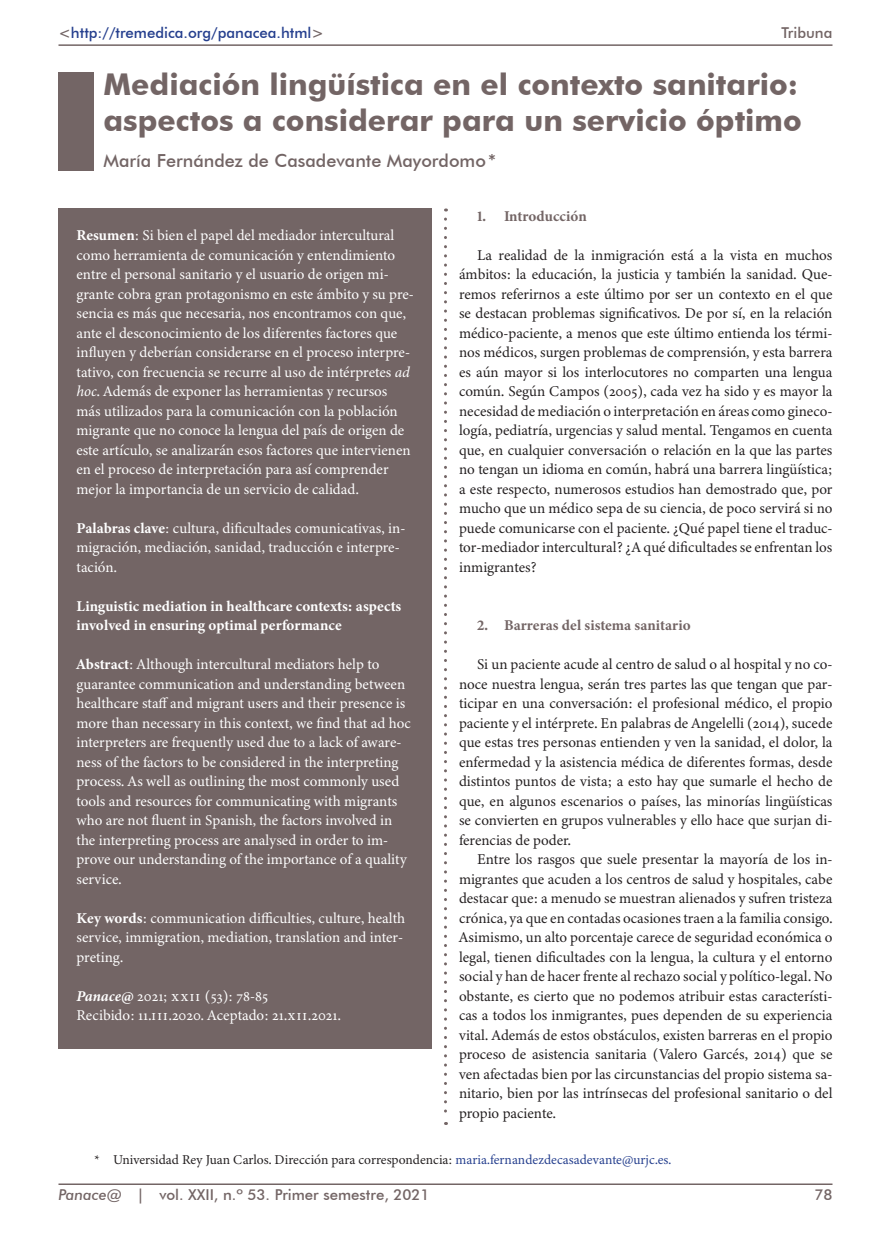
<style>
.page{position:relative;width:891px;height:1260px;background:#fff}
.page>*{position:absolute;margin:0;border:0;box-sizing:border-box;transform-origin:0 0}
.Título_de_artículo{font:700 30px/36px "Futura BT";color:#736565}
.Autor{font:500 18px "Futura BT";color:#736565}
.t1{font:15px/19.5px "Minion 3";color:#231f20;text-align:justify}
.Resumen{font:15px/19.5px "Minion 3";color:#fff}
.Resumen_en_inglés{font:15px/19.5px "Minion 3";color:#fff}
.Resumen__título_en_i{font:700 15px/19.5px "Minion 3";color:#fff}
.Datos_técnicos{font:15px "Minion 3";color:#fff}
.t2{font:500 15px "Futura BT";color:#736565}
.t3{font:700 15px "Minion 3";color:#736565}
.t4{font:500 15px "Futura BT";color:#253f8e}
.Nota_al_pie{font:13.5px "Minion 3";color:#231f20}
.s1{color:#736565}
.s2{font-weight:700}
.s3{font-style:italic}
.s4{font-weight:700;font-style:italic}
.s5{font-family:"Minion Pro"}
.s6{color:#253f8e}
</style>
<div class="page">
<hr style="left:58px;top:1184px;width:774px;height:1px;background:#736565">
<hr style="left:58px;top:44px;width:774px;height:2px;background:#736565">
<div style="left:58px;top:72px;width:36px;height:66px;background:#736565"></div>
<div style="left:58px;top:138px;width:36px;height:33px;background:#736565"></div>
<div style="left:58px;top:208px;width:374px;height:314px;background:#736565"></div>
<div style="left:58px;top:501px;width:374px;height:99px;background:#736565"></div>
<div style="left:58px;top:579px;width:374px;height:79px;background:#736565"></div>
<div style="left:58px;top:637px;width:374px;height:275px;background:#736565"></div>
<div style="left:58px;top:891px;width:374px;height:99px;background:#736565"></div>
<div style="left:58px;top:988px;width:374px;height:60px;background:#736565"></div>
<svg style="left:444px;top:219px;width:3px;height:906px"></svg>
<p class="t4" style="left:58px;top:24px;width:267px"><span class="s1">&lt;</span>http://tremedica.org/panacea.html<span class="s1">&gt;</span></p>
<p class="t2" style="left:782px;top:24px;width:52px">Tribuna</p>
<p class="Título_de_artículo" style="left:104px;top:66px;width:700px">Mediación lingüística en el contexto sanitario: aspectos a considerar para un servicio óptimo</p>
<p class="Autor" style="left:104px;top:149px;width:394px">María Fernández de Casadevante Mayordomo*</p>
<p class="Resumen" style="left:76px;top:225px;width:339px"><span class="s2">Resumen</span>: Si bien el papel del mediador intercultural como herramienta de comunicación y entendimiento entre el personal sanitario y el usuario de origen mi&shy;grante cobra gran protagonismo en este ámbito y su pre&shy;sencia es más que necesaria, nos encontramos con que, ante el desconocimiento de los diferentes factores que influyen y deberían considerarse en el proceso interpre&shy;tativo, con frecuencia se recurre al uso de intérpretes <span class="s3">ad hoc</span>. Además de exponer las herramientas y recursos más utilizados para la comunicación con la población migrante que no conoce la lengua del país de origen de este artículo, se analizarán esos factores que intervienen en el proceso de interpretación para así comprender mejor la importancia de un servicio de calidad.</p>
<p class="Resumen" style="left:76px;top:518px;width:330px"><span class="s2">Palabras clave</span>: cultura, dificultades comunicativas, in&shy;migración, mediación, sanidad, traducción e interpre&shy;tación.</p>
<p class="Resumen__título_en_i" style="left:76px;top:596px;width:326px">Linguistic mediation in healthcare contexts: aspects involved in ensuring optimal performance</p>
<p class="Resumen_en_inglés" style="left:76px;top:654px;width:336px"><span class="s2">Abstract</span>: Although intercultural mediators help to guarantee communication and understanding between healthcare staff and migrant users and their presence is more than necessary in this context, we find that ad hoc interpreters are frequently used due to a lack of aware&shy;ness of the factors to be considered in the interpreting process. As well as outlining the most commonly used tools and resources for communicating with migrants who are not fluent in Spanish, the factors involved in the interpreting process are analysed in order to im&shy;prove our understanding of the importance of a quality service.</p>
<p class="Resumen_en_inglés" style="left:76px;top:908px;width:330px"><span class="s2">Key words</span>: communication difficulties, culture, health service, immigration, mediation, translation and inter&shy;preting.</p>
<p class="Datos_técnicos" style="left:76px;top:985px;width:193px"><span class="s4">Panace@</span> 2021; <span class="s5">xxii</span> (53): 78-85</p>
<p class="Datos_técnicos" style="left:76px;top:1005px;width:266px">Recibido: 11.<span class="s5">iii</span>.2020. Aceptado: 21.<span class="s5">xii</span>.2021.</p>
<p class="t3" style="left:477px;top:205px;width:111px">1. Introducción</p>
<p class="t1" style="left:459px;top:245px;width:375px;text-indent:18px">La realidad de la inmigración está a la vista en muchos ámbitos: la educación, la justicia y también la sanidad. Que&shy;remos referirnos a este último por ser un contexto en el que se destacan problemas significativos. De por sí, en la relación médico-paciente, a menos que este último entienda los térmi&shy;nos médicos, surgen problemas de comprensión, y esta barrera es aún mayor si los interlocutores no comparten una lengua común. Según Campos (2005), cada vez ha sido y es mayor la necesidad de mediación o interpretación en áreas como gineco&shy;logía, pediatría, urgencias y salud mental. Tengamos en cuenta que, en cualquier conversación o relación en la que las partes no tengan un idioma en común, habrá una barrera lingüística; a este respecto, numerosos estudios han demostrado que, por mucho que un médico sepa de su ciencia, de poco servirá si no puede comunicarse con el paciente. ¿Qué papel tiene el traduc&shy;tor-mediador intercultural? ¿A qué dificultades se enfrentan los inmigrantes?</p>
<p class="t3" style="left:477px;top:615px;width:215px">2. Barreras del sistema sanitario</p>
<p class="t1" style="left:459px;top:654px;width:375px;text-indent:18px">Si un paciente acude al centro de salud o al hospital y no co&shy;noce nuestra lengua, serán tres partes las que tengan que par&shy;ticipar en una conversación: el profesional médico, el propio paciente y el intérprete. En palabras de Angelelli (2014), sucede que estas tres personas entienden y ven la sanidad, el dolor, la enfermedad y la asistencia médica de diferentes formas, desde distintos puntos de vista; a esto hay que sumarle el hecho de que, en algunos escenarios o países, las minorías lingüísticas se convierten en grupos vulnerables y ello hace que surjan di&shy;ferencias de poder.</p>
<p class="t1" style="left:459px;top:849px;width:375px;text-indent:18px">Entre los rasgos que suele presentar la mayoría de los in&shy;migrantes que acuden a los centros de salud y hospitales, cabe destacar que: a menudo se muestran alienados y sufren tristeza crónica, ya que en contadas ocasiones traen a la familia consigo.<br>Asimismo, un alto porcentaje carece de seguridad económica o legal, tienen dificultades con la lengua, la cultura y el entorno social y han de hacer frente al rechazo social y político-legal. No obstante, es cierto que no podemos atribuir estas característi&shy;cas a todos los inmigrantes, pues dependen de su experiencia vital. Además de estos obstáculos, existen barreras en el propio proceso de asistencia sanitaria (Valero Garcés, 2014) que se ven afectadas bien por las circunstancias del propio sistema sa&shy;nitario, bien por las intrínsecas del profesional sanitario o del propio paciente.</p>
<p class="Nota_al_pie" style="left:94px;top:1150px;width:578px">* Universidad Rey Juan Carlos. Dirección para correspondencia: <span class="s6">maria.fernandezdecasadevante@urjc.es.</span></p>
<p class="t2" style="left:58px;top:1186px;width:373px"><span class="s3">Panace@</span> | vol. XXII, n.º 53. Primer semestre, 2021</p>
<p class="t2" style="left:814px;top:1186px;width:20px">78</p>
</div>
